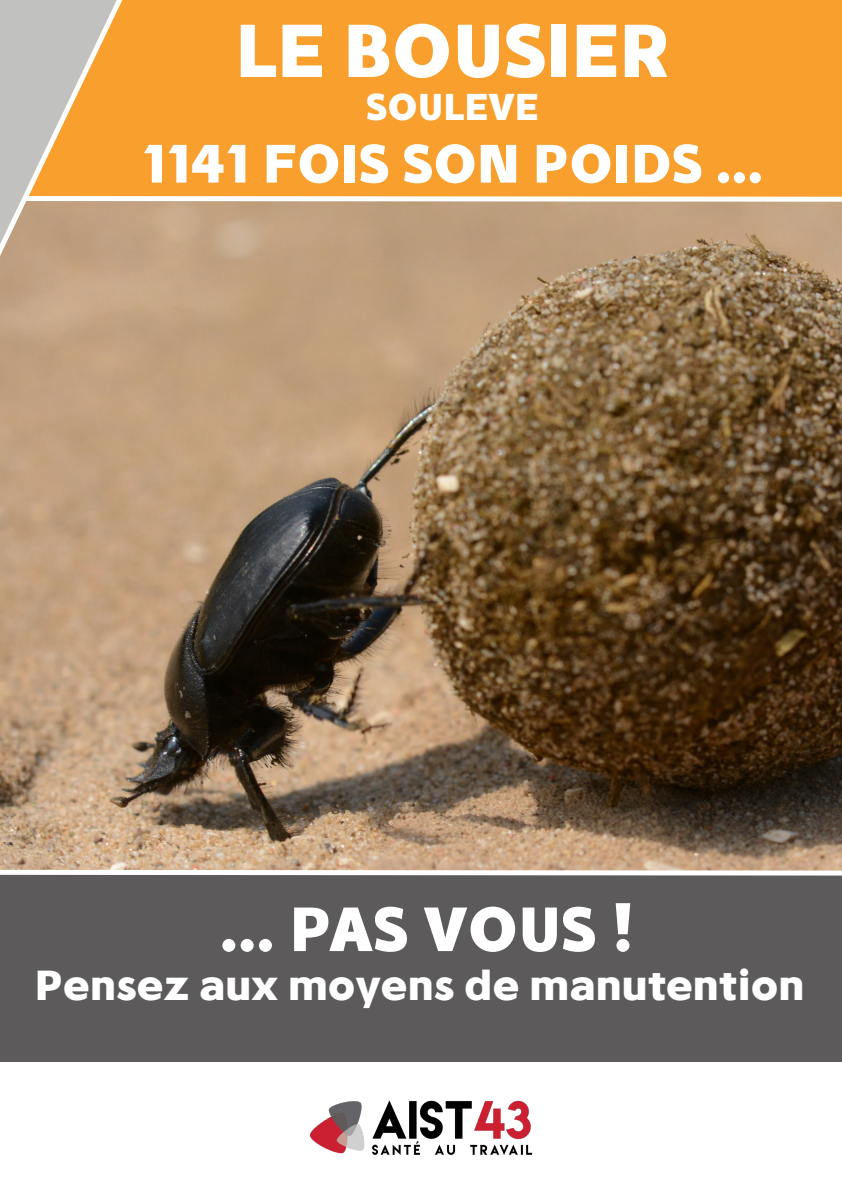
<style>
.page{position:relative;width:842px;height:1191px;background:#fff}
.page>*{position:absolute;margin:0;border:0;box-sizing:border-box;transform-origin:0 0}
.t1{font:700 72px "Stilu";color:#fff}
.t2{font:700 60px "Stilu";color:#fff}
.t3{font:700 52px "Stilu";color:#fff}
.t4{font:700 40.5px "Stilu";color:#fff}
.t5{font:700 36px "Stilu";color:#fff}
</style>
<div class="page">
<div style="left:0;top:872px;width:842px;height:190px;background:#5c5a5b"></div>
<img style="left:0;top:297px;width:842px;height:570px">
<svg style="left:0;top:867px;width:842px;height:9px"></svg>
<img style="left:310px;top:1100px;width:223px;height:55px">
<svg style="left:0;top:0;width:842px;height:297px;background:#e2a253"></svg>
<p class="t1" style="left:235px;top:2px;width:436px">LE BOUSIER</p>
<p class="t5" style="left:366px;top:83px;width:174px">SOULEVE</p>
<p class="t3" style="left:142px;top:129px;width:623px">1141 FOIS SON POIDS ...</p>
<p class="t2" style="left:220px;top:888px;width:416px">... PAS VOUS !</p>
<p class="t4" style="left:35px;top:957px;width:771px">Pensez aux moyens de manutention</p>
</div>
